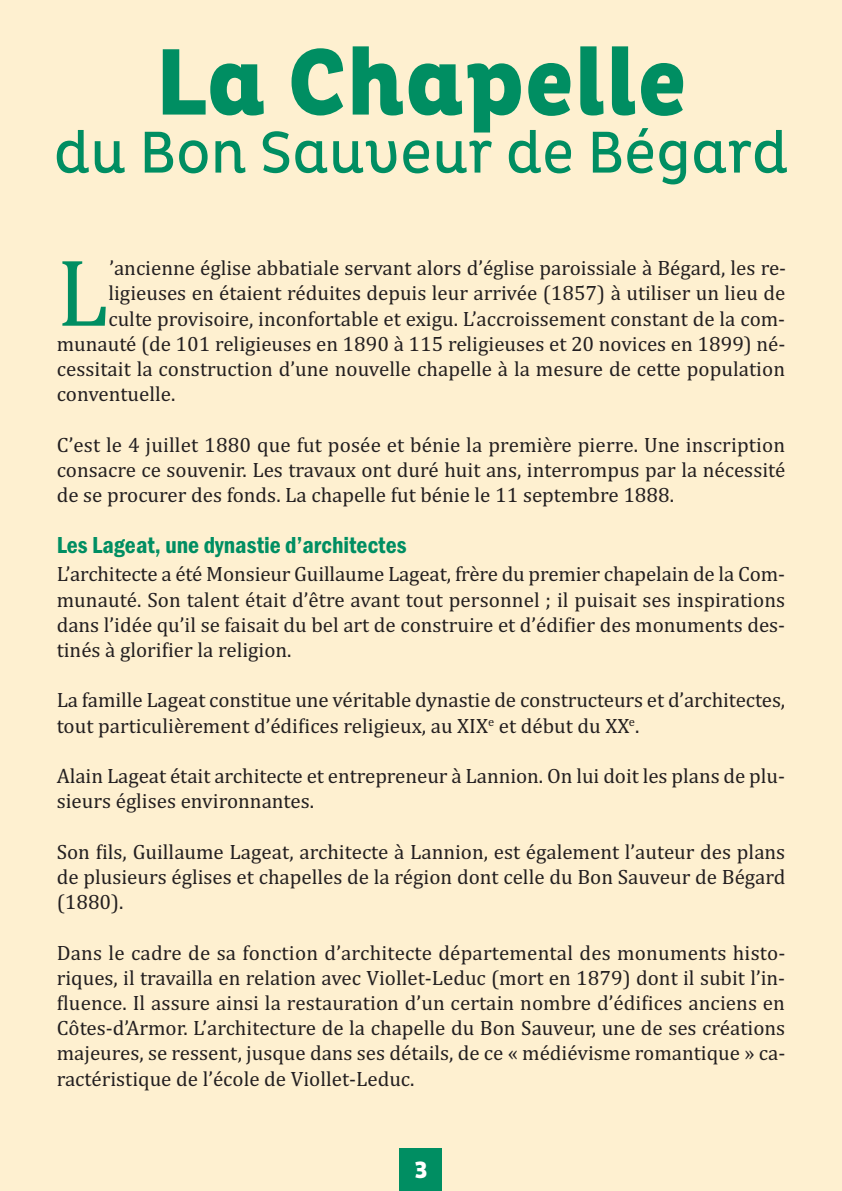
<style>
.page{position:relative;width:842px;height:1191px;background:#fef0d0}
.page>*{position:absolute;margin:0;border:0;box-sizing:border-box;transform-origin:0 0}
.t1{font:96.6px "Cambria";color:#008e62}
.t2{font:800 96px "Pluto Cond";color:#008e62}
.t3{font:60px "Pluto Cond";color:#008e62}
.t4{font:600 condensed 24px "Franklin Gothic";color:#008e62}
.t5{font:800 24px "Pluto Cond";color:#fff}
.t6{font:21px/25.2px "Cambria";color:#231f20;text-align:justify}
</style>
<div class="page">
<div style="left:400px;top:1148px;width:42px;height:43px;background:#008e62"></div>
<h2 class="t2" style="left:155px;top:46px;width:533px">La Chapelle</h2>
<h3 class="t3" style="left:54px;top:130px;width:736px">du Bon Sauveur de Bégard</h3>
<h1 class="t1" style="left:57px;top:236px;width:53px">L</h1>
<p class="t6" style="left:109px;top:255px;width:678px">’ancienne église abbatiale servant alors d’église paroissiale à Bégard, les re-</p>
<p class="t6" style="left:108px;top:281px;width:678px">ligieuses en étaient réduites depuis leur arrivée (1857) à utiliser un lieu de</p>
<p class="t6" style="left:108px;top:306px;width:678px">culte provisoire, inconfortable et exigu. L’accroissement constant de la com-</p>
<p class="t6" style="left:57px;top:331px;width:730px">munauté (de 101 religieuses en 1890 à 115 religieuses et 20 novices en 1899) né-</p>
<p class="t6" style="left:57px;top:356px;width:730px">cessitait la construction d’une nouvelle chapelle à la mesure de cette population</p>
<p class="t6" style="left:57px;top:381px;width:120px">conventuelle.</p>
<p class="t6" style="left:57px;top:432px;width:730px">C’est le 4 juillet 1880 que fut posée et bénie la première pierre. Une inscription consacre ce souvenir. Les travaux ont duré huit ans, interrompus par la nécessité de se procurer des fonds. La chapelle fut bénie le 11 septembre 1888.</p>
<p class="t4" style="left:57px;top:531px;width:351px">Les Lageat, une dynastie d’architectes</p>
<p class="t6" style="left:57px;top:561px;width:730px">L’architecte a été Monsieur Guillaume Lageat, frère du premier chapelain de la Com&shy;munauté. Son talent était d’être avant tout personnel ; il puisait ses inspirations dans l’idée qu’il se faisait du bel art de construire et d’édifier des monuments des&shy;tinés à glorifier la religion.</p>
<p class="t6" style="left:57px;top:687px;width:730px">La famille Lageat constitue une véritable dynastie de constructeurs et d’architectes, tout particulièrement d’édifices religieux, au XIX<sup>e</sup> et début du XX<sup>e</sup>.</p>
<p class="t6" style="left:57px;top:763px;width:730px">Alain Lageat était architecte et entrepreneur à Lannion. On lui doit les plans de plu&shy;sieurs églises environnantes.</p>
<p class="t6" style="left:57px;top:839px;width:730px">Son fils, Guillaume Lageat, architecte à Lannion, est également l’auteur des plans de plusieurs églises et chapelles de la région dont celle du Bon Sauveur de Bégard (1880).</p>
<p class="t6" style="left:57px;top:939px;width:730px">Dans le cadre de sa fonction d’architecte départemental des monuments histo&shy;riques, il travailla en relation avec Viollet-Leduc (mort en 1879) dont il subit l’in&shy;fluence. Il assure ainsi la restauration d’un certain nombre d’édifices anciens en Côtes-d’Armor. L’architecture de la chapelle du Bon Sauveur, une de ses créations majeures, se ressent, jusque dans ses détails, de ce « médiévisme romantique » ca&shy;ractéristique de l’école de Viollet-Leduc.</p>
<p class="t5" style="left:414px;top:1160px;width:15px">3</p>
</div>
